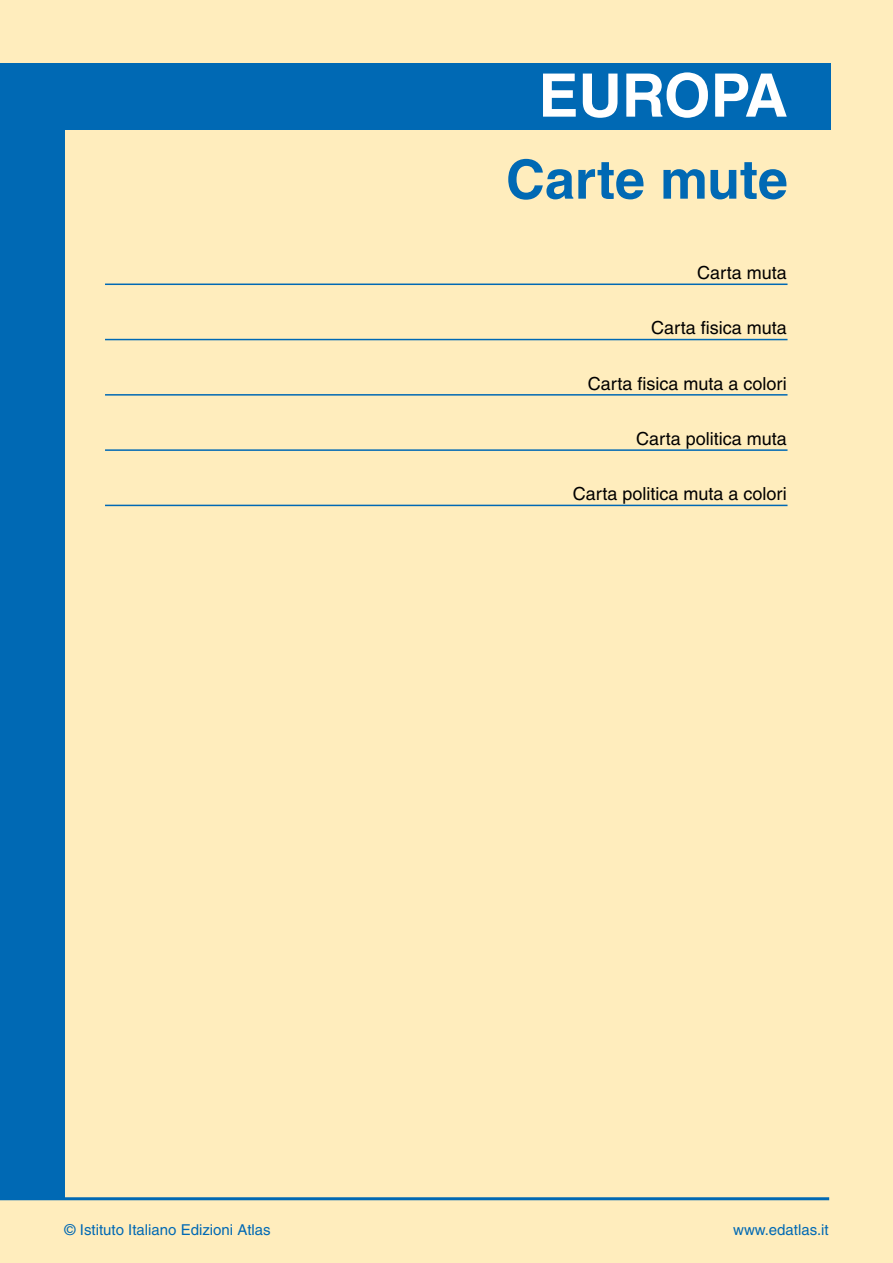
<style>
.page{position:relative;width:893px;height:1263px;background:#ffedbd}
.page>*{position:absolute;margin:0;border:0;box-sizing:border-box;transform-origin:0 0}
.t1{font:700 60px "Helvetica";color:#fff}
.t2{font:700 54px "Helvetica";color:#0069b4}
.t3{font:18px "Helvetica";color:#000}
.t4{font:15px "Helvetica";color:#0069b4}
</style>
<div class="page">
<div style="left:0;top:63px;width:830px;height:66px;background:#0069b4"></div>
<div style="left:0;top:65px;width:64px;height:1135px;background:#0069b4"></div>
<hr style="left:0;top:1197px;width:829px;height:3px;background:#0069b4">
<hr style="left:105px;top:283px;width:682px;height:2px;background:#0069b4">
<hr style="left:105px;top:339px;width:682px;height:1px;background:#0069b4">
<hr style="left:105px;top:394px;width:682px;height:2px;background:#0069b4">
<hr style="left:105px;top:449px;width:682px;height:2px;background:#0069b4">
<hr style="left:105px;top:505px;width:682px;height:1px;background:#0069b4">
<h1 class="t1" style="left:538px;top:59px;width:251px">EUROPA</h1>
<h2 class="t2" style="left:506px;top:147px;width:284px">Carte mute</h2>
<p class="t3" style="left:697px;top:262px;width:91px">Carta muta</p>
<p class="t3" style="left:651px;top:318px;width:137px">Carta fisica muta</p>
<p class="t3" style="left:588px;top:373px;width:200px">Carta fisica muta a colori</p>
<p class="t3" style="left:636px;top:428px;width:152px">Carta politica muta</p>
<p class="t3" style="left:573px;top:483px;width:215px">Carta politica muta a colori</p>
<p class="t4" style="left:65px;top:1221px;width:208px">© Istituto Italiano Edizioni Atlas</p>
<p class="t4" style="left:733px;top:1221px;width:97px">www.edatlas.it</p>
</div>
